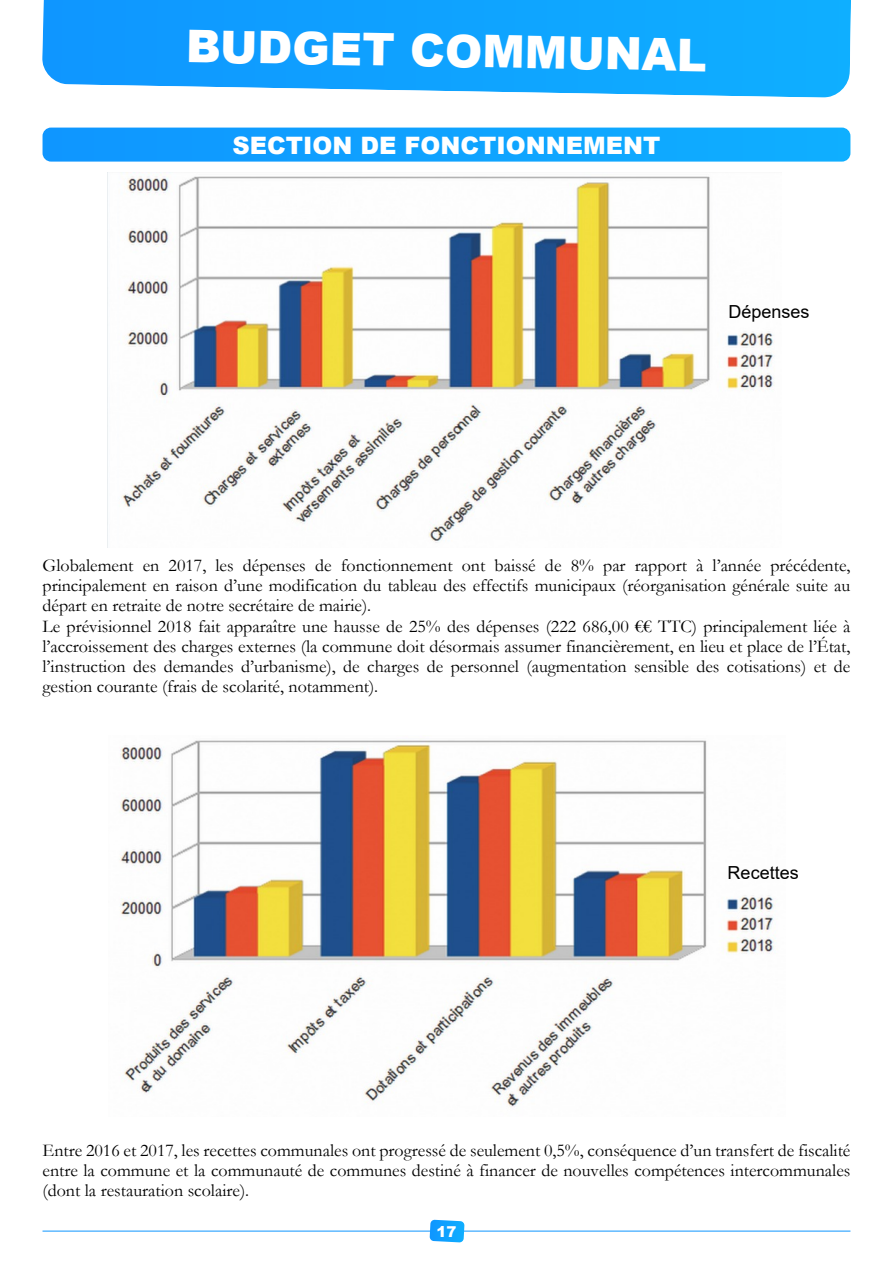
<style>
.page{position:relative;width:893px;height:1263px;background:#fff}
.page>*{position:absolute;margin:0;border:0;box-sizing:border-box;transform-origin:0 0}
.t1{font:900 45px "Arial";color:#fff}
.t2{font:900 24px "Arial";color:#fff}
.t3{font:18px/20.2px "Garamond";color:#000;text-align:justify}
.t4{font:18px "Arial";color:#000}
.t5{font:900 15px "Arial";color:#fff}
</style>
<div class="page">
<hr style="left:43px;top:1231px;width:807px;height:1px;background:#0f96ff">
<svg style="left:430px;top:1220px;width:34px;height:22px"></svg>
<img style="left:120px;top:740px;width:655px;height:367px">
<img style="left:107px;top:173px;width:668px;height:374px">
<div style="left:43px;top:128px;width:807px;height:34px;background:#0fa2ff;border-radius:9px"></div>
<svg style="left:42px;top:0;width:809px;height:98px;background:#21a9ff"></svg>
<h1 class="t1" style="left:186px;top:30px;width:522px;rotate:1deg">BUDGET COMMUNAL</h1>
<h2 class="t2" style="left:233px;top:137px;width:429px">SECTION DE FONCTIONNEMENT</h2>
<p class="t4" style="left:728px;top:304px;width:83px">Dépenses</p>
<p class="t3" style="left:43px;top:557px;width:809px;text-align:left">Globalement en 2017, les dépenses de fonctionnement ont baissé de 8% par rapport à l’année précédente, principalement en raison d’une modification du tableau des effectifs municipaux (réorganisation générale suite au départ en retraite de notre secrétaire de mairie).<br>Le prévisionnel 2018 fait apparaître une hausse de 25% des dépenses (222 686,00 €€ TTC) principalement liée à l’accroissement des charges externes (la commune doit désormais assumer financièrement, en lieu et place de l’État, l’instruction des demandes d’urbanisme), de charges de personnel (augmentation sensible des cotisations) et de gestion courante (frais de scolarité, notamment).</p>
<p class="t4" style="left:728px;top:866px;width:73px">Recettes</p>
<p class="t3" style="left:43px;top:1142px;width:809px">Entre 2016 et 2017, les recettes communales ont progressé de seulement 0,5%, conséquence d’un transfert de fiscalité entre la commune et la communauté de communes destiné à financer de nouvelles compétences intercommunales (dont la restauration scolaire).</p>
<p class="t5" style="left:436px;top:1226px;width:22px">17</p>
</div>
